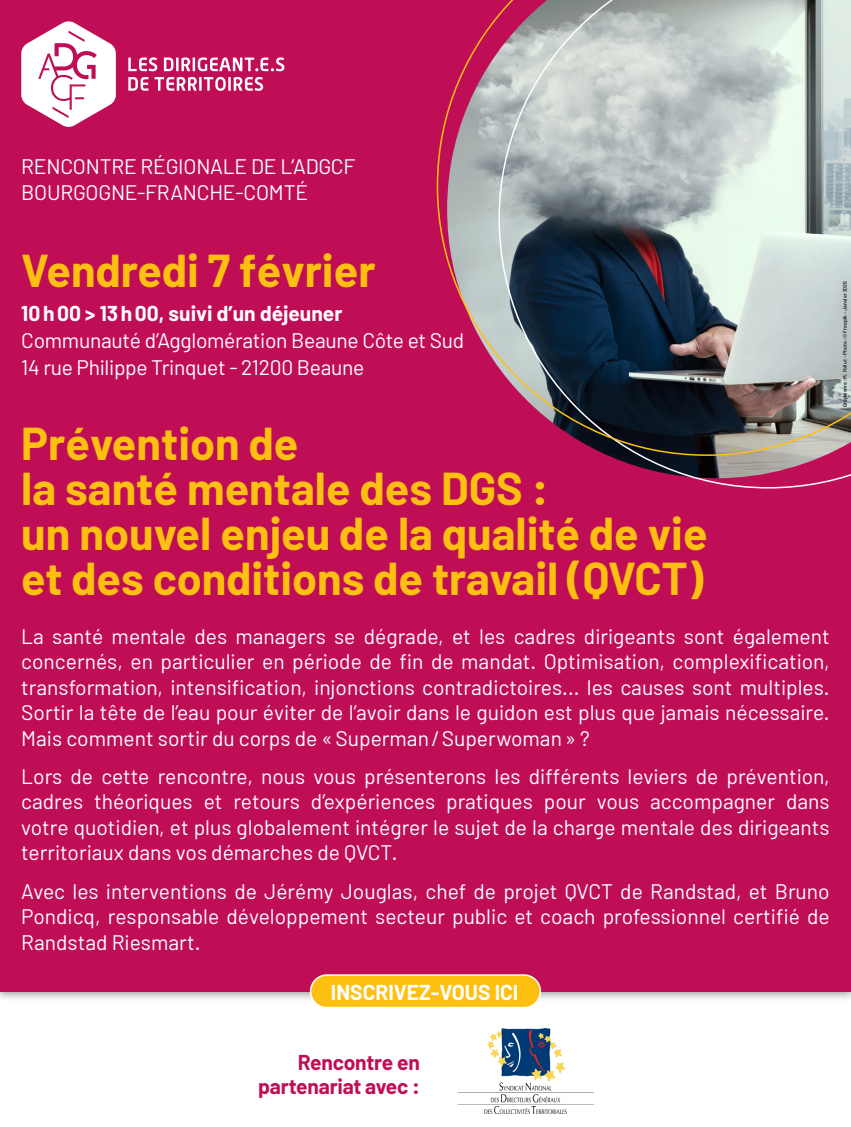
<style>
.page{position:relative;width:851px;height:1127px;background:#fff}
.page>*{position:absolute;margin:0;border:0;box-sizing:border-box;transform-origin:0 0}
.t1{font:700 45px/45px "Barlow";color:#fdc011}
.t2{font:21px/25.5px "Barlow";letter-spacing:-.005em;color:#fff;text-align:justify}
.t3{font:700 21px "Barlow";color:#fff}
.t4{font:700 21px/24px "Barlow";letter-spacing:-.01em;color:#c00e56;text-align:right}
.t5{font:600 5.25px "Barlow";color:#231f20}
</style>
<div class="page">
<div style="left:0;top:0;width:850px;height:991px;background:#c00e56"></div>
<div style="left:310px;top:975px;width:230px;height:32px;background:#fdc011;border-radius:16px"></div>
<div style="left:310px;top:974px;width:231px;height:34px;border:2px solid #fff;border-radius:16px"></div>
<svg style="left:21px;top:21px;width:95px;height:106px"></svg>
<svg style="left:128px;top:57px;width:29px;height:14px"></svg>
<svg style="left:164px;top:57px;width:120px;height:14px"></svg>
<svg style="left:128px;top:77px;width:20px;height:14px"></svg>
<svg style="left:155px;top:77px;width:108px;height:14px"></svg>
<svg style="left:609px;top:456px;width:241px;height:32px"></svg>
<svg style="left:436px;top:0;width:414px;height:456px"></svg>
<img style="left:458px;top:1028px;width:135px;height:86px">
<p class="t2" style="left:21px;top:154px;width:335px">RENCONTRE RÉGIONALE DE L’ADGCF</p>
<p class="t2" style="left:21px;top:179px;width:288px">BOURGOGNE-FRANCHE-COMTÉ</p>
<p class="t1" style="left:21px;top:248px;width:356px">Vendredi 7 février</p>
<p class="t3" style="left:21px;top:300px;width:322px">10h00 &gt; 13h00, suivi d’un déjeuner</p>
<p class="t2" style="left:21px;top:327px;width:444px">Communauté d’Agglomération Beaune Côte et Sud</p>
<p class="t2" style="left:21px;top:354px;width:344px">14 rue Philippe Trinquet - 21200 Beaune</p>
<p class="t1" style="left:21px;top:421px;width:687px">Prévention de<br>la santé mentale des DGS :<br>un nouvel enjeu de la qualité de vie et des conditions de travail (QVCT)</p>
<p class="t2" style="left:21px;top:623px;width:809px">La santé mentale des managers se dégrade, et les cadres dirigeants sont également concernés, en particulier en période de fin de mandat. Optimisation, complexification, transformation, intensification, injonctions contradictoires... les causes sont multiples.<br>Sortir la tête de l’eau pour éviter de l’avoir dans le guidon est plus que jamais nécessaire.<br>Mais comment sortir du corps de «Superman/Superwoman» ?</p>
<p class="t2" style="left:21px;top:763px;width:809px">Lors de cette rencontre, nous vous présenterons les différents leviers de prévention, cadres théoriques et retours d’expériences pratiques pour vous accompagner dans votre quotidien, et plus globalement intégrer le sujet de la charge mentale des dirigeants territoriaux dans vos démarches de QVCT.</p>
<p class="t2" style="left:21px;top:878px;width:809px">Avec les interventions de Jérémy Jouglas, chef de projet QVCT de Randstad, et Bruno Pondicq, responsable développement secteur public et coach professionnel certifié de Randstad Riesmart.</p>
<p class="t3" style="left:331px;top:979px;width:189px">INSCRIVEZ-VOUS ICI</p>
<p class="t5" style="left:841px;top:407px;width:128px;rotate:-90deg">Graphisme : M. Follut - Photo : ©Freepik - Janvier 2025</p>
<p class="t4" style="left:258px;top:1050px;width:163px">Rencontre en partenariat avec :</p>
</div>
